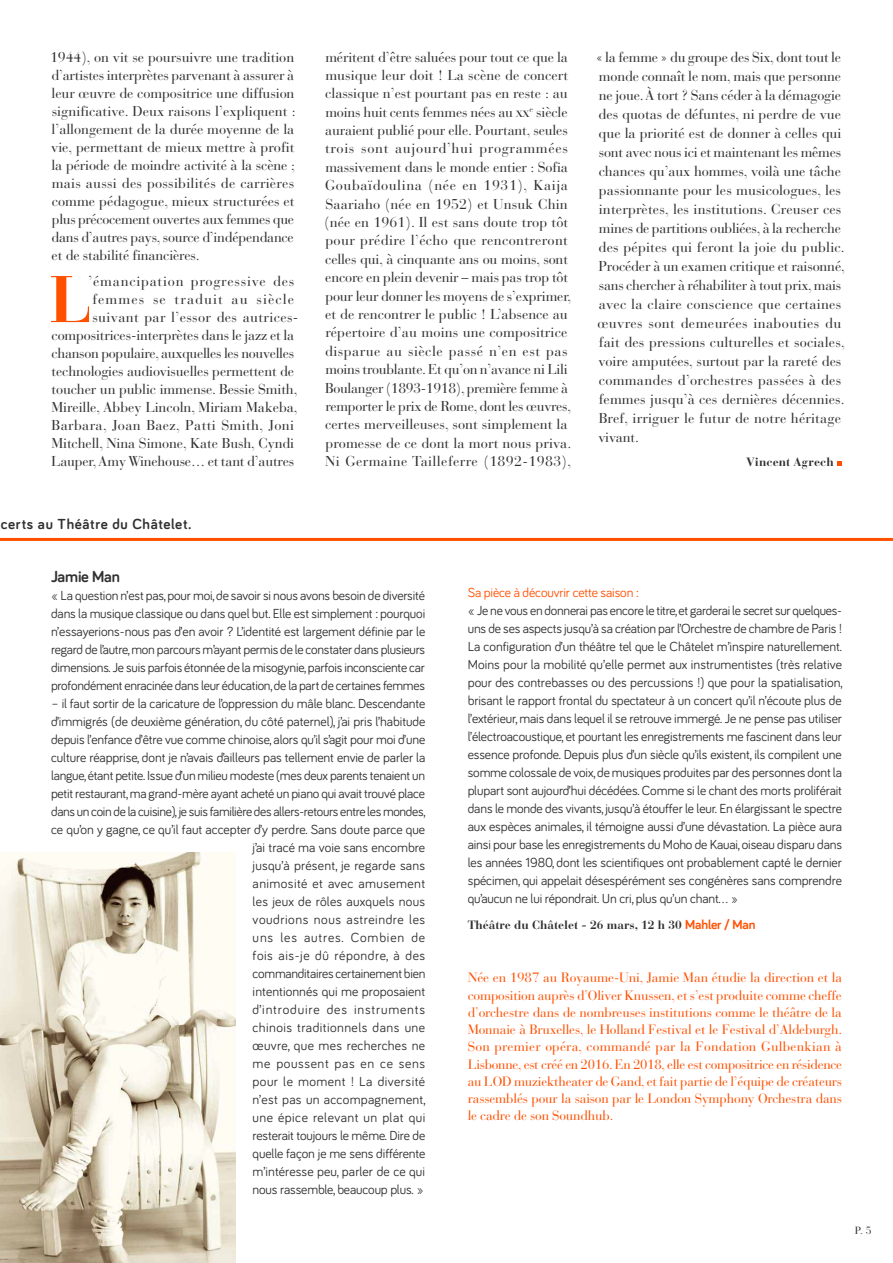
<style>
.page{position:relative;width:893px;height:1263px;background:#fff}
.page>*{position:absolute;margin:0;border:0;box-sizing:border-box;transform-origin:0 0}
.t1{font:700 65.4px "Bauer Bodoni Std";color:#ff5000}
.t2{font:700 16.5px "Bariol";letter-spacing:-.01em;color:#312f30}
.t3{font:700 15px "Bariol";letter-spacing:.04em;color:#312f30}
.t4{font:14.25px/18.5px "Bauer Bodoni Std";letter-spacing:-.005em;color:#312f30}
.t5{font:14.25px "Bauer Bodoni Std";letter-spacing:.025em;color:#312f30}
.t6{font:14.25px "Bauer Bodoni Std";letter-spacing:.05em;color:#312f30}
.t7{font:14.25px "Bauer Bodoni Std";letter-spacing:.075em;color:#312f30}
.t8{font:13.5px/18px "Bariol";letter-spacing:-.005em;color:#312f30;text-align:justify}
.t9{font:13.5px/17.2px "Bauer Bodoni Std";letter-spacing:-.01em;color:#ff5000;text-align:justify}
.t10{font:13.5px "Bariol";letter-spacing:-.01em;color:#ff5000}
.t11{font:700 12px "Bauer Bodoni Std";color:#312f30}
.t12{font:10.5px "Bauer Bodoni Std";color:#312f30}
.s1{font-family:"Bariol";font-size:13.5px;color:#ff5000}
</style>
<div class="page">
<hr style="left:0;top:538px;width:893px;height:3px;background:#ff5000">
<svg style="left:837px;top:461px;width:5px;height:5px"></svg>
<img style="left:0;top:853px;width:236px;height:410px">
<p class="t4" style="left:50px;top:48px;width:247px;line-height:18px">1944), on vit se poursuivre une tradition d’artistes interprètes parvenant à assurer à leur œuvre de compositrice une diffusion significative. Deux raisons l’expliquent : l’allongement de la durée moyenne de la vie, permettant de mieux mettre à profit la période de moindre activité à la scène ; mais aussi des possibilités de carrières comme pédagogue, mieux structurées et plus précocement ouvertes aux femmes que dans d’autres pays, source d’indépendance et de stabilité financières.</p>
<h1 class="t1" style="left:49px;top:260px;width:45px">L</h1>
<p class="t6" style="left:89px;top:273px;width:207px">’émancipation progressive des</p>
<p class="t7" style="left:92px;top:291px;width:203px">femmes se traduit au siècle</p>
<p class="t5" style="left:92px;top:309px;width:208px">suivant par l’essor des autrices-</p>
<p class="t4" style="left:52px;top:326px;width:244px">compositrices-interprètes dans le jazz et la</p>
<p class="t4" style="left:52px;top:344px;width:244px">chanson populaire, auxquelles les nouvelles</p>
<p class="t4" style="left:52px;top:362px;width:244px">technologies audiovisuelles permettent de</p>
<p class="t4" style="left:52px;top:380px;width:247px">toucher un public immense. Bessie Smith,</p>
<p class="t4" style="left:52px;top:398px;width:248px">Mireille, Abbey Lincoln, Miriam Makeba,</p>
<p class="t5" style="left:52px;top:417px;width:244px">Barbara, Joan Baez, Patti Smith, Joni</p>
<p class="t4" style="left:52px;top:434px;width:244px">Mitchell, Nina Simone, Kate Bush, Cyndi</p>
<p class="t4" style="left:51px;top:452px;width:245px">Lauper, Amy Winehouse… et tant d’autres</p>
<p class="t4" style="left:324px;top:48px;width:249px">méritent d’être saluées pour tout ce que la musique leur doit ! La scène de concert classique n’est pourtant pas en reste : au moins huit cents femmes nées au xx<sup>e</sup> siècle auraient publié pour elle. Pourtant, seules trois sont aujourd’hui programmées massivement dans le monde entier : Sofia Goubaïdoulina (née en 1931), Kaija Saariaho (née en 1952) et Unsuk Chin (née en 1961). Il est sans doute trop tôt pour prédire l’écho que rencontreront celles qui, à cinquante ans ou moins, sont encore en plein devenir – mais pas trop tôt pour leur donner les moyens de s’exprimer, et de rencontrer le public ! L’absence au répertoire d’au moins une compositrice disparue au siècle passé n’en est pas moins troublante. Et qu’on n’avance ni Lili Boulanger (1893-1918), première femme à remporter le prix de Rome, dont les œuvres, certes merveilleuses, sont simplement la promesse de ce dont la mort nous priva.<br>Ni Germaine Tailleferre (1892-1983),</p>
<p class="t4" style="left:596px;top:47px;width:251px;line-height:19px">« la femme » du groupe des Six, dont tout le monde connaît le nom, mais que personne ne joue. À tort ? Sans céder à la démagogie des quotas de défuntes, ni perdre de vue que la priorité est de donner à celles qui sont avec nous ici et maintenant les mêmes chances qu’aux hommes, voilà une tâche passionnante pour les musicologues, les interprètes, les institutions. Creuser ces mines de partitions oubliées, à la recherche des pépites qui feront la joie du public.<br>Procéder à un examen critique et raisonné, sans chercher à réhabiliter à tout prix, mais avec la claire conscience que certaines œuvres sont demeurées inabouties du fait des pressions culturelles et sociales, voire amputées, surtout par la rareté des commandes d’orchestres passées à des femmes jusqu’à ces dernières décennies.<br>Bref, irriguer le futur de notre héritage vivant.</p>
<p class="t11" style="left:746px;top:455px;width:89px">Vincent Agrech</p>
<p class="t3" style="left:1px;top:514px;width:192px">certs au Théâtre du Châtelet.</p>
<p class="t2" style="left:51px;top:565px;width:70px">Jamie Man</p>
<p class="t8" style="left:51px;top:586px;width:376px">« La question n’est pas, pour moi, de savoir si nous avons besoin de diversité dans la musique classique ou dans quel but. Elle est simplement : pourquoi n’essayerions-nous pas d’en avoir ? L’identité est largement définie par le regard de l’autre, mon parcours m’ayant permis de le constater dans plusieurs dimensions. Je suis parfois étonnée de la misogynie, parfois inconsciente car profondément enracinée dans leur éducation, de la part de certaines femmes</p>
<p class="t8" style="left:51px;top:694px;width:376px;text-align:right">– il faut sortir de la caricature de l’oppression du mâle blanc. Descendante d’immigrés (de deuxième génération, du côté paternel), j’ai pris l’habitude depuis l’enfance d’être vue comme chinoise, alors qu’il s’agit pour moi d’une culture réapprise, dont je n’avais d’ailleurs pas tellement envie de parler la langue, étant petite. Issue d’un milieu modeste (mes deux parents tenaient un petit restaurant, ma grand-mère ayant acheté un piano qui avait trouvé place dans un coin de la cuisine), je suis familière des allers-retours entre les mondes, ce qu’on y gagne, ce qu’il faut accepter d’y perdre. Sans doute parce que j’ai tracé ma voie sans encombre<br>jusqu’à présent, je regarde sans<br>animosité et avec amusement<br>les jeux de rôles auxquels nous<br>voudrions nous astreindre les<br>uns les autres. Combien de<br>fois ais-je dû répondre, à des<br>commanditaires certainement bien<br>intentionnés qui me proposaient<br>d’introduire des instruments<br>chinois traditionnels dans une<br>œuvre, que mes recherches ne<br>me poussent pas en ce sens<br>pour le moment ! La diversité<br>n’est pas un accompagnement,<br>une épice relevant un plat qui<br>resterait toujours le même. Dire de<br>quelle façon je me sens différente<br>m’intéresse peu, parler de ce qui<br>nous rassemble, beaucoup plus. »</p>
<p class="t10" style="left:468px;top:584px;width:172px">Sa pièce à découvrir cette saison :</p>
<p class="t8" style="left:468px;top:601px;width:376px">« Je ne vous en donnerai pas encore le titre, et garderai le secret sur quelques&shy;uns de ses aspects jusqu’à sa création par l’Orchestre de chambre de Paris !<br>La configuration d’un théâtre tel que le Châtelet m’inspire naturellement.<br>Moins pour la mobilité qu’elle permet aux instrumentistes (très relative pour des contrebasses ou des percussions !) que pour la spatialisation, brisant le rapport frontal du spectateur à un concert qu’il n’écoute plus de l’extérieur, mais dans lequel il se retrouve immergé. Je ne pense pas utiliser l’électroacoustique, et pourtant les enregistrements me fascinent dans leur essence profonde. Depuis plus d’un siècle qu’ils existent, ils compilent une somme colossale de voix, de musiques produites par des personnes dont la plupart sont aujourd’hui décédées. Comme si le chant des morts proliférait dans le monde des vivants, jusqu’à étouffer le leur. En élargissant le spectre aux espèces animales, il témoigne aussi d’une dévastation. La pièce aura ainsi pour base les enregistrements du Moho de Kauai, oiseau disparu dans les années 1980, dont les scientifiques ont probablement capté le dernier spécimen, qui appelait désespérément ses congénères sans comprendre qu’aucun ne lui répondrait. Un cri, plus qu’un chant… »</p>
<p class="t11" style="left:468px;top:918px;width:289px">Théâtre du Châtelet - 26 mars, 12 h 30 <span class="s1">Mahler / Man</span></p>
<p class="t9" style="left:468px;top:969px;width:376px">Née en 1987 au Royaume-Uni, Jamie Man étudie la direction et la composition auprès d’Oliver Knussen, et s’est produite comme cheffe d’orchestre dans de nombreuses institutions comme le théâtre de la Monnaie à Bruxelles, le Holland Festival et le Festival d’Aldeburgh.<br>Son premier opéra, commandé par la Fondation Gulbenkian à Lisbonne, est créé en 2016. En 2018, elle est compositrice en résidence au LOD muziektheater de Gand, et fait partie de l’équipe de créateurs rassemblés pour la saison par le London Symphony Orchestra dans le cadre de son Soundhub.</p>
<p class="t12" style="left:855px;top:1224px;width:18px">P. 5</p>
</div>
